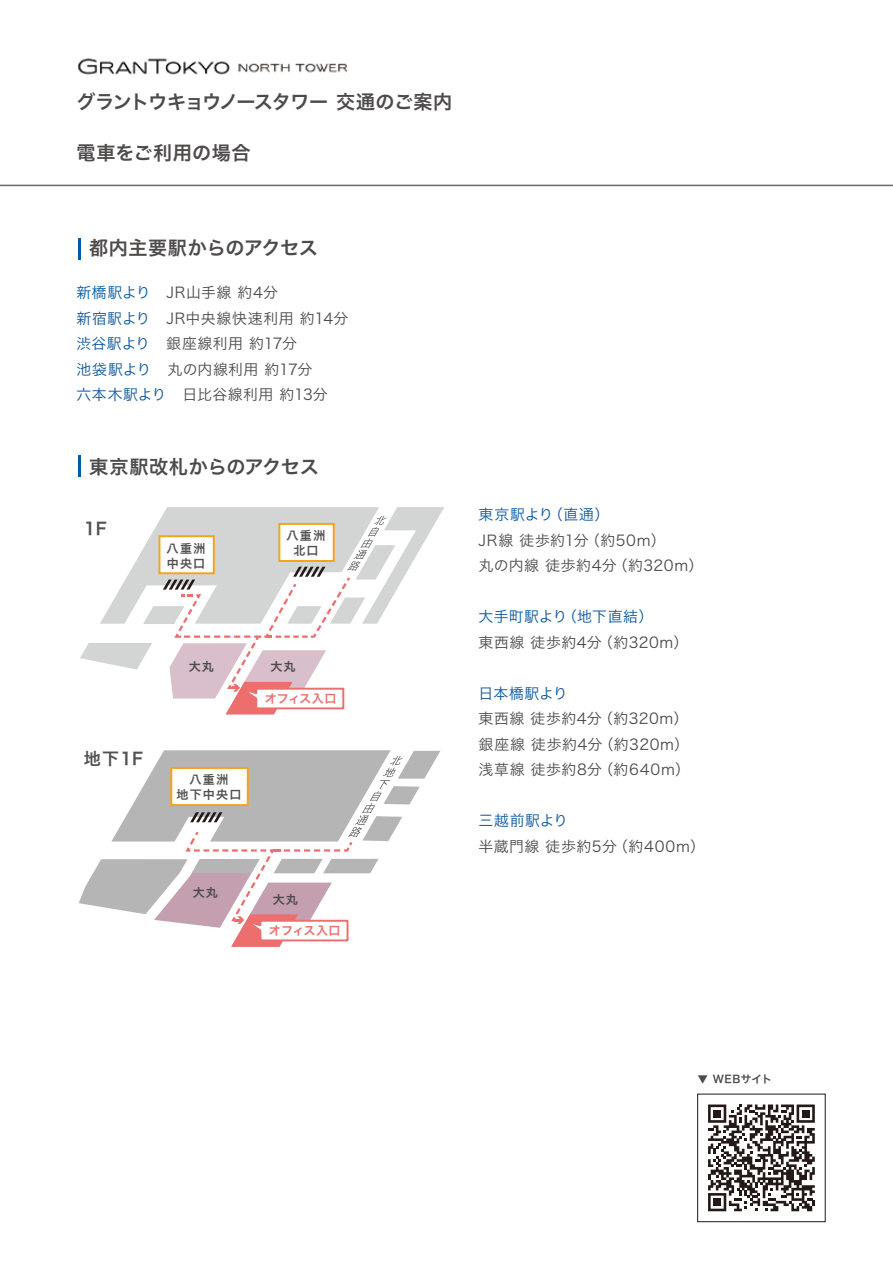
<style>
.page{position:relative;width:893px;height:1263px;background:#fff}
.page>*{position:absolute;margin:0;border:0;box-sizing:border-box;transform-origin:0 0}
.t1{font:19.2px "Hira Kaku Pro N W6";letter-spacing:-.015em;color:#4d4a4a}
.t2{font:19.2px "Hira Kaku Pro N W6";letter-spacing:-.045em;color:#4d4a4a}
.t3{font:19.2px "Hira Kaku Pro N W6";letter-spacing:.025em;color:#4d4a4a}
.t4{font:16.95px "Hira Kaku Pro N W6";letter-spacing:.025em;color:#515150}
.t5{font:14.85px/25.5px "Hira Kaku Pro N W3";letter-spacing:.03em;color:#4d4a4a}
.t6{font:14.85px "Hira Kaku Pro N W3";letter-spacing:.02em;color:#0c57a0}
.t7{font:12px/15px "Hira Kaku Pro N W6";letter-spacing:.105em;color:#515150;text-align:center}
.t8{font:12px "Hira Kaku Pro N W6";letter-spacing:.015em;color:#ec6e6d}
.t9{font:12px "Hira Kaku Pro N W6";letter-spacing:.08em;color:#4d4a4a}
.t10{font:10.65px "Hira Kaku Pro N W6";letter-spacing:.04em;color:#4d4a4a}
.s1{color:#005bac}
.s2{color:#0c57a0}
</style>
<div class="page">
<img style="left:78px;top:58px;width:270px;height:17px">
<hr style="left:0;top:185px;width:893px;height:1px;background:#62696b">
<svg style="left:708px;top:1104px;width:107px;height:107px"></svg>
<div style="left:697px;top:1094px;width:128px;height:128px;border:1px solid #231916"></div>
<hr style="left:79px;top:238px;width:2px;height:21px;background:#005bac">
<hr style="left:79px;top:455px;width:2px;height:22px;background:#005bac">
<svg style="left:80px;top:507px;width:364px;height:207px"></svg>
<svg style="left:79px;top:750px;width:361px;height:197px"></svg>
<p class="t2" style="left:77px;top:84px;width:377px">グラントウキョウノースタワー 交通のご案内</p>
<p class="t3" style="left:77px;top:135px;width:176px">電車をご利用の場合</p>
<p class="t1" style="left:89px;top:231px;width:230px">都内主要駅からのアクセス</p>
<p class="t5" style="left:77px;top:279px;width:273px"><span class="s1">新橋駅より</span>　JR山手線 約4分<br><span class="s2">新宿駅より</span>　JR中央線快速利用 約14分<span class="s2">渋谷駅より</span>　銀座線利用 約17分<br><span class="s2">池袋駅より</span>　丸の内線利用 約17分<br><span class="s2">六本木駅より</span>　日比谷線利用 約13分</p>
<p class="t1" style="left:89px;top:449px;width:231px">東京駅改札からのアクセス</p>
<p class="t4" style="left:84px;top:513px;width:25px">1F</p>
<p class="t7" style="left:166px;top:540px;width:41px;text-align:left">八重洲中央口</p>
<p class="t7" style="left:286px;top:528px;width:41px">八重洲北口</p>
<p class="t4" style="left:84px;top:744px;width:61px">地下1F</p>
<p class="t9" style="left:189px;top:656px;width:26px">大丸</p>
<p class="t9" style="left:270px;top:655px;width:26px">大丸</p>
<p class="t8" style="left:265px;top:687px;width:73px">オフィス入口</p>
<p class="t7" style="left:177px;top:772px;width:66px">八重洲<br>地下中央口</p>
<p class="t9" style="left:193px;top:882px;width:26px">大丸</p>
<p class="t9" style="left:273px;top:889px;width:26px">大丸</p>
<p class="t8" style="left:269px;top:919px;width:73px">オフィス入口</p>
<p class="t6" style="left:479px;top:501px;width:132px">東京駅より（直通）</p>
<p class="t5" style="left:479px;top:526px;width:226px">JR線 徒歩約1分（約50m）<br>丸の内線 徒歩約4分（約320m）</p>
<p class="t6" style="left:479px;top:603px;width:176px">大手町駅より（地下直結）</p>
<p class="t5" style="left:479px;top:628px;width:211px">東西線 徒歩約4分（約320m）</p>
<p class="t6" style="left:479px;top:680px;width:91px">日本橋駅より</p>
<p class="t5" style="left:479px;top:705px;width:213px;text-align:justify">東西線 徒歩約4分（約320m）銀座線 徒歩約4分（約320m）浅草線 徒歩約8分（約640m）</p>
<p class="t6" style="left:479px;top:808px;width:91px">三越前駅より</p>
<p class="t5" style="left:479px;top:832px;width:228px">半蔵門線 徒歩約5分（約400m）</p>
<p class="t10" style="left:698px;top:1069px;width:76px">▼ WEBサイト</p>
</div>
